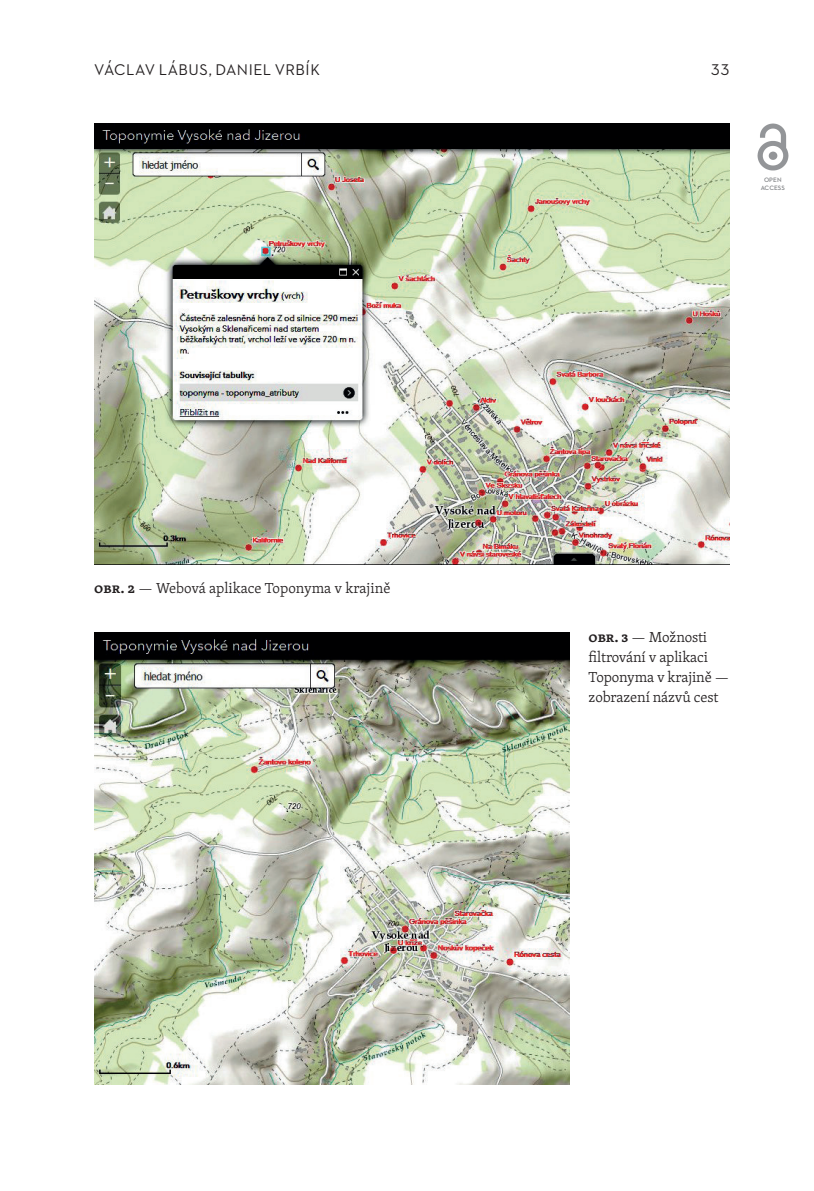
<style>
.page{position:relative;width:814px;height:1191px;background:#fff}
.page>*{position:absolute;margin:0;border:0;box-sizing:border-box;transform-origin:0 0}
.t1{font:15.75px "Neutraface 2 Text";color:#231f20}
.t2{font:300 14.88px/20.1px "Skolar PE";letter-spacing:-.01em;color:#231f20}
.t3{font:600 6.48px/8.8px "Neutraface 2 Text";letter-spacing:.01em;color:#808285;text-align:center}
.s1{font-weight:600}
</style>
<div class="page">
<img style="left:94px;top:123px;width:635px;height:441px">
<img style="left:94px;top:632px;width:475px;height:452px">
<img style="left:757px;top:123px;width:31px;height:48px">
<p class="t1" style="left:94px;top:60px;width:11px">VÁCLAV</p>
<p class="t1" style="left:159px;top:60px;width:67px">LÁBUS, DANIEL</p>
<p class="t1" style="left:275px;top:60px;width:38px">VRBÍK</p>
<p class="t1" style="left:710px;top:60px;width:20px">33</p>
<p class="t3" style="left:760px;top:175px;width:26px">OPEN<br>ACCESS</p>
<p class="t2" style="left:94px;top:577px;width:297px"><span class="s1">Obr. 2</span> — Webová aplikace Toponyma v krajině</p>
<p class="t2" style="left:588px;top:626px;width:142px"><span class="s1">Obr. 3</span> — Možnosti filtrování v aplikaci<br>Toponyma v krajině — zobrazení názvů cest</p>
</div>
